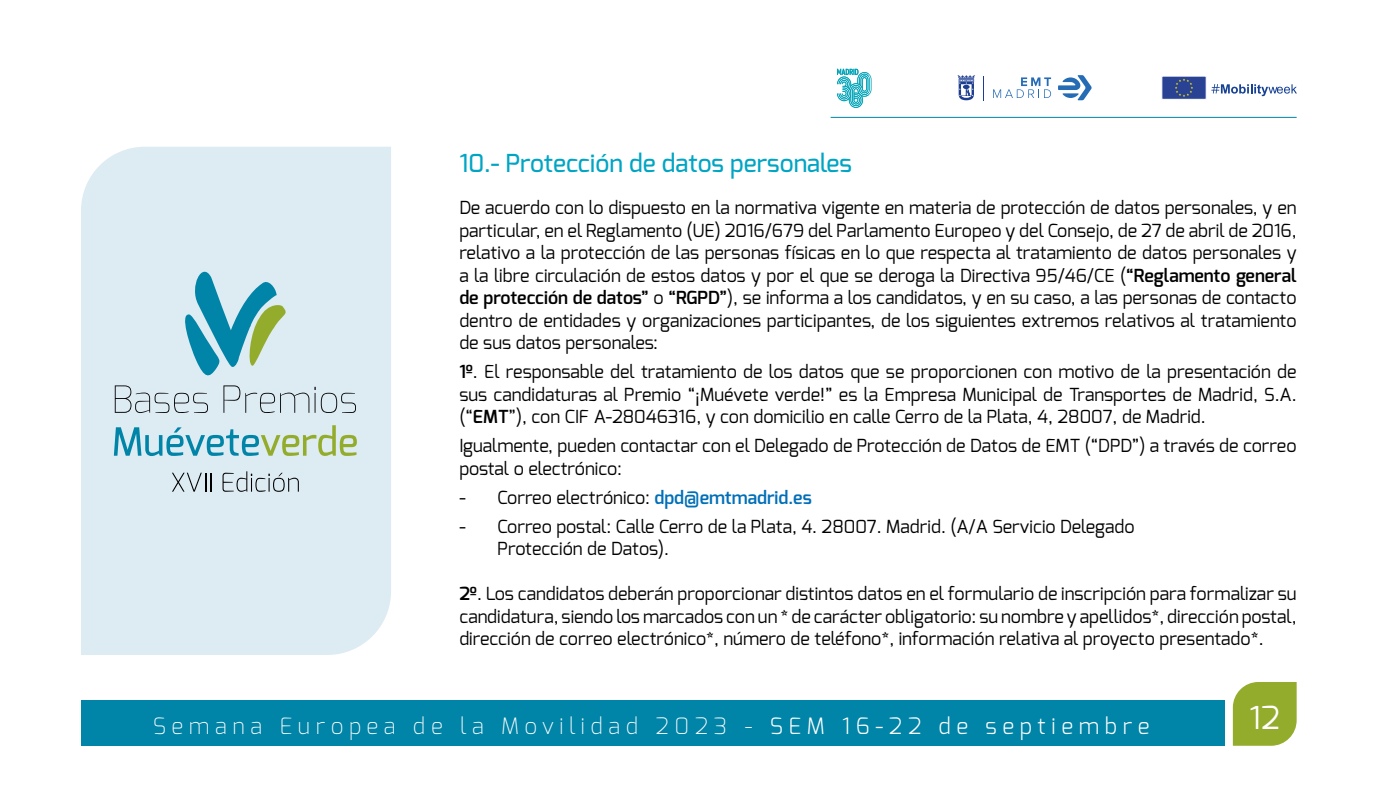
<style>
.page{position:relative;width:1378px;height:791px;background:#fff}
.page>*{position:absolute;margin:0;border:0;box-sizing:border-box;transform-origin:0 0}
.t1{font:31.5px "Exo";color:#fff}
.TITULO_PRIMER_ORDEN{font:500 24.75px "Exo";color:#00a5c4}
.t2{font:200 22.5px "Exo";letter-spacing:.25em;color:#fff}
.PROTECCIÓN_DE_DATOS{font:18px/22.5px "Exo";color:#000;text-align:justify}
.s1{font-weight:600}
.s2{font-weight:600;color:#006fb8}
.s3{font-weight:300}
</style>
<div class="page">
<div style="left:81px;top:147px;width:310px;height:508px;background:#ddebf3"></div>
<div style="left:81px;top:700px;width:1144px;height:46px;background:#0084a7"></div>
<svg style="left:1233px;top:682px;width:63px;height:64px;background:#9bb13a"></svg>
<svg style="left:179px;top:260px;width:111px;height:119px;background:#97c8cf"></svg>
<svg style="left:115px;top:385px;width:93px;height:28px;background:#c4d1d8"></svg>
<svg style="left:223px;top:385px;width:133px;height:28px;background:#c8d5dc"></svg>
<svg style="left:114px;top:425px;width:243px;height:31px;background:#a9cfcc"></svg>
<svg style="left:172px;top:473px;width:39px;height:19px"></svg>
<svg style="left:222px;top:471px;width:77px;height:21px;background:#bbc7ce"></svg>
<svg style="left:837px;top:69px;width:34px;height:39px"></svg>
<svg style="left:1211px;top:84px;width:86px;height:12px"></svg>
<div style="left:1161px;top:76px;width:45px;height:24px;background:#294294;border:1px solid #fff"></div>
<svg style="left:1175px;top:79px;width:18px;height:18px"></svg>
<svg style="left:1058px;top:75px;width:33px;height:25px"></svg>
<svg style="left:993px;top:77px;width:58px;height:21px"></svg>
<svg style="left:983px;top:76px;width:1px;height:24px"></svg>
<svg style="left:957px;top:75px;width:18px;height:25px"></svg>
<hr style="left:830px;top:117px;width:466px;height:1px;background:#0084a7">
<p class="TITULO_PRIMER_ORDEN" style="left:459px;top:147px;width:394px">10.- Protección de datos personales</p>
<p class="PROTECCIÓN_DE_DATOS" style="left:459px;top:197px;width:839px">De acuerdo con lo dispuesto en la normativa vigente en materia de protección de datos personales, y en particular, en el Reglamento (UE) 2016/679 del Parlamento Europeo y del Consejo, de 27 de abril de 2016, relativo a la protección de las personas físicas en lo que respecta al tratamiento de datos personales y a la libre circulación de estos datos y por el que se deroga la Directiva 95/46/CE (<span class="s1">“Reglamento general de protección de datos”</span> o <span class="s1">“RGPD”</span>), se informa a los candidatos, y en su caso, a las personas de contacto dentro de entidades y organizaciones participantes, de los siguientes extremos relativos al tratamiento de sus datos personales:</p>
<p class="PROTECCIÓN_DE_DATOS" style="left:459px;top:360px;width:839px"><span class="s1">1º</span>. El responsable del tratamiento de los datos que se proporcionen con motivo de la presentación de sus candidaturas al Premio “¡Muévete verde!” es la Empresa Municipal de Transportes de Madrid, S.A. (“<span class="s1">EMT</span>”), con CIF A-28046316, y con domicilio en calle Cerro de la Plata, 4, 28007, de Madrid.</p>
<p class="PROTECCIÓN_DE_DATOS" style="left:459px;top:434px;width:839px">Igualmente, pueden contactar con el Delegado de Protección de Datos de EMT (“DPD”) a través de correo postal o electrónico:</p>
<p class="PROTECCIÓN_DE_DATOS" style="left:459px;top:486px;width:354px">- Correo electrónico: <span class="s2">dpd@emtmadrid.es</span></p>
<p class="PROTECCIÓN_DE_DATOS" style="left:497px;top:515px;width:638px;text-indent:-38px">- Correo postal: Calle Cerro de la Plata, 4. 28007. Madrid. (A/A Servicio Delegado<br>Protección de Datos).</p>
<p class="PROTECCIÓN_DE_DATOS" style="left:459px;top:582px;width:839px"><span class="s1">2º</span>. Los candidatos deberán proporcionar distintos datos en el formulario de inscripción para formalizar su candidatura, siendo los marcados con un * de carácter obligatorio: su nombre y apellidos*, dirección postal, dirección de correo electrónico*, número de teléfono*, información relativa al proyecto presentado*.</p>
<p class="t2" style="left:153px;top:711px;width:998px">Semana Europea de la Movilidad 2023 - <span class="s3">SEM 16-22 de septiembre</span></p>
<h1 class="t1" style="left:1249px;top:697px;width:32px">12</h1>
</div>
